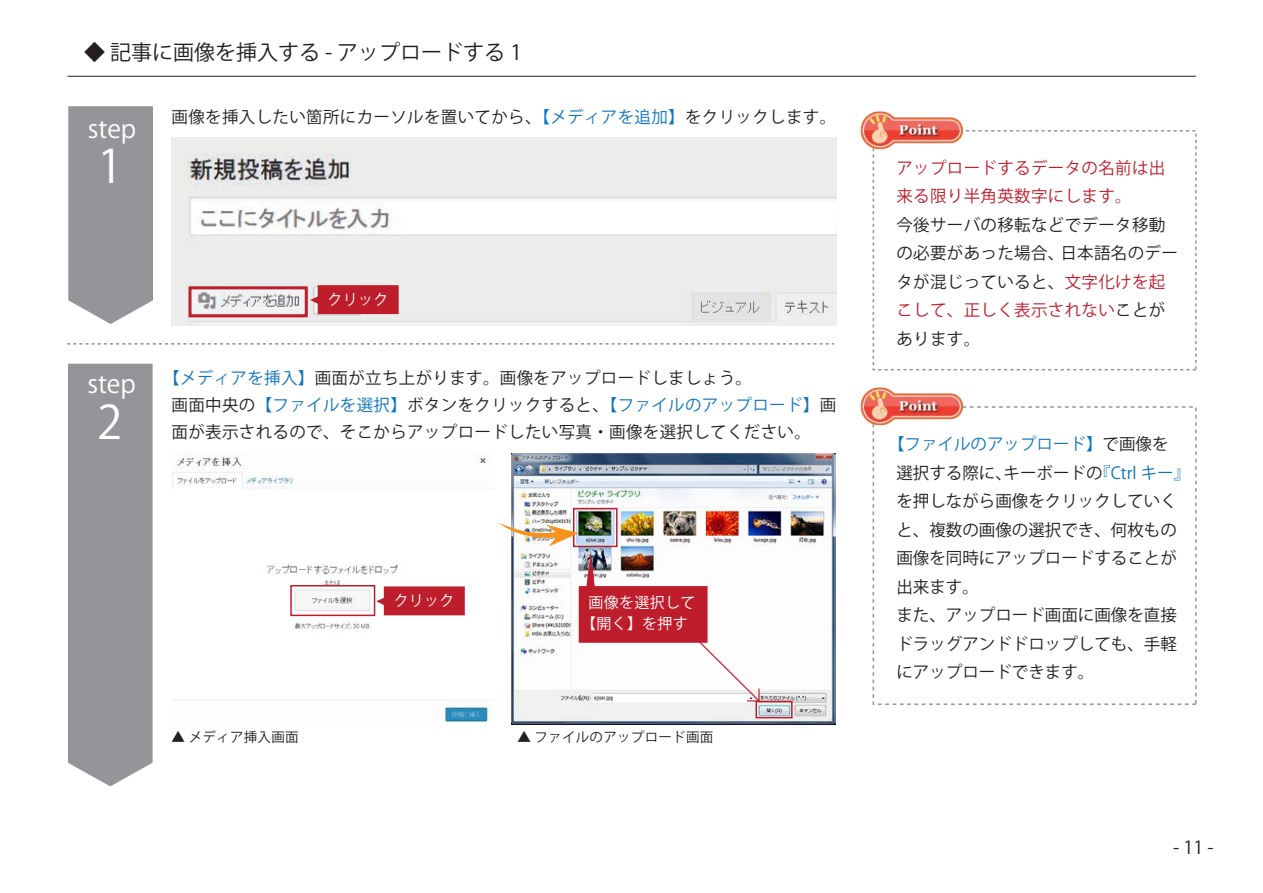
<style>
.page{position:relative;width:1263px;height:893px;background:#fff}
.page>*{position:absolute;margin:0;border:0;box-sizing:border-box;transform-origin:0 0}
.t1{font:45.9px "Koz Go Pro";color:#fff}
.t2{font:25.2px "Koz Go Pro";color:#fff}
.t3{font:21px "Koz Go Pro";color:#231f20}
.t4{font:18px "Koz Go Pro";color:#231f20}
.t5{font:16.5px/28.5px "Koz Go Pro";letter-spacing:.02em;color:#231f20}
.t6{font:16.5px/28.5px "Koz Go Pro";color:#231f20}
.t7{font:16.5px/28.5px "Koz Go Pro";letter-spacing:.02em;color:#be1d2c}
.t8{font:15px/21px "Koz Go Pro";letter-spacing:.02em;color:#fff;text-align:center}
.t9{font:13.5px "Koz Go Pro";letter-spacing:.02em;color:#231f20}
.s1{color:#1074bc}
.s2{color:#be1d2c}
</style>
<div class="page">
<img style="left:172px;top:138px;width:664px;height:188px">
<hr style="left:67px;top:76px;width:1129px;height:1px;background:#231f20">
<svg style="left:67px;top:343px;width:767px;height:2px"></svg>
<div style="left:872px;top:406px;width:324px;height:299px;border:2px dashed #939598"></div>
<img style="left:860px;top:387px;width:104px;height:41px">
<div style="left:872px;top:130px;width:324px;height:240px;border:2px dashed #939598"></div>
<img style="left:860px;top:111px;width:104px;height:41px">
<div style="left:188px;top:286px;width:120px;height:31px;border:3px solid #be1d2c"></div>
<svg style="left:310px;top:285px;width:89px;height:29px;background:#c12e3c"></svg>
<img style="left:172px;top:455px;width:317px;height:268px">
<div style="left:290px;top:585px;width:85px;height:31px;border:2px solid #be1d2c"></div>
<svg style="left:376px;top:586px;width:89px;height:29px;background:#c4323f"></svg>
<img style="left:512px;top:454px;width:323px;height:270px">
<div style="left:573px;top:508px;width:44px;height:39px;border:2px solid #be1d2c"></div>
<div style="left:755px;top:701px;width:37px;height:17px;border:2px solid #be1d2c"></div>
<svg style="left:68px;top:106px;width:85px;height:218px;background:#999b9e"></svg>
<div style="left:68px;top:364px;width:85px;height:422px;background:#939598"></div>
<img style="left:498px;top:522px;width:261px;height:179px">
<p class="t3" style="left:84px;top:39px;width:439px">◆ 記事に画像を挿入する - アップロードする 1</p>
<h2 class="t2" style="left:88px;top:112px;width:50px">step</h2>
<h1 class="t1" style="left:98px;top:137px;width:27px">1</h1>
<p class="t5" style="left:172px;top:103px;width:666px">画像を挿入したい箇所にカーソルを置いてから、<span class="s1">【メディアを追加】</span>をクリックします。</p>
<h2 class="t2" style="left:87px;top:368px;width:50px">step</h2>
<h1 class="t1" style="left:97px;top:393px;width:27px">2</h1>
<p class="t8" style="left:328px;top:289px;width:62px">クリック</p>
<p class="t5" style="left:172px;top:365px;width:666px;line-height:27px;text-indent:-8px"><span class="s1">【メディアを挿入】</span>画面が立ち上がります。画像をアップロードしましょう。<br>画面中央の<span class="s1">【ファイルを選択】</span>ボタンをクリックすると、<span class="s1">【ファイルのアップロード】</span>画面が表示されるので、そこからアップロードしたい写真・画像を選択してください。</p>
<p class="t8" style="left:394px;top:590px;width:62px">クリック</p>
<p class="t8" style="left:581px;top:593px;width:116px">画像を選択して【開く】を押す</p>
<p class="t9" style="left:172px;top:728px;width:129px">▲ メディア挿入画面</p>
<p class="t9" style="left:517px;top:728px;width:197px">▲ ファイルのアップロード画面</p>
<p class="t7" style="left:896px;top:154px;width:270px">アップロードするデータの名前は出来る限り半角英数字にします。</p>
<p class="t5" style="left:896px;top:211px;width:283px">今後サーバの移転などでデータ移動の必要があった場合、日本語名のデータが混じっていると、<span class="s2">文字化けを起こして、正しく表示されない</span>ことがあります。</p>
<p class="t6" style="left:896px;top:430px;width:295px;text-indent:-8px"><span class="s1">【ファイルのアップロード】</span>で画像を<br>選択する際に、キーボードの<span class="s1">『Ctrl キー』</span>を押しながら画像をクリックしていくと、複数の画像の選択でき、何枚もの画像を同時にアップロードすることが出来ます。<br>また、アップロード画面に画像を直接ドラッグアンドドロップしても、手軽にアップロードできます。</p>
<p class="t4" style="left:1173px;top:836px;width:42px">- 11 -</p>
</div>
